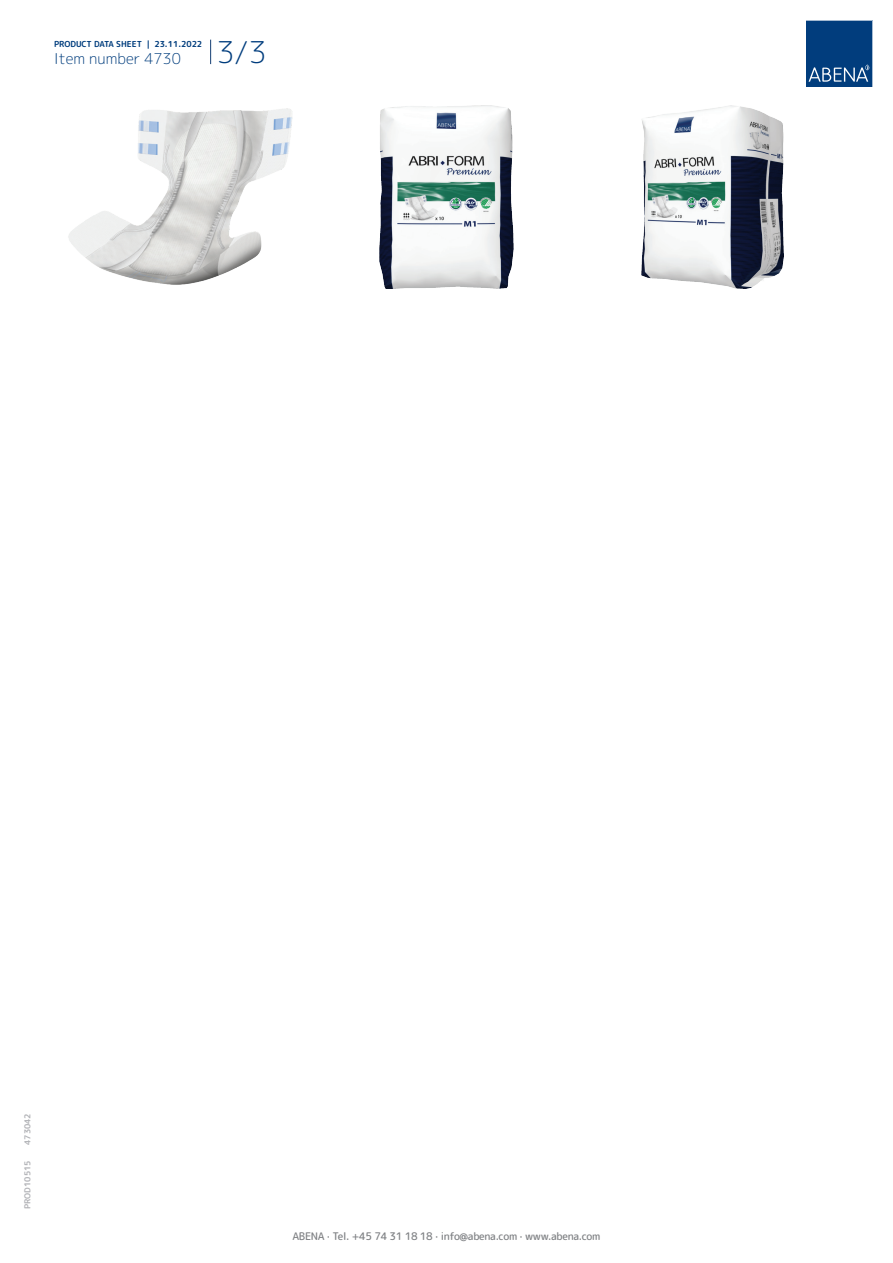
<style>
.page{position:relative;width:893px;height:1263px;background:#fff}
.page>*{position:absolute;margin:0;border:0;box-sizing:border-box;transform-origin:0 0}
.t1{font:300 15px "Rounded Mplus 1 c";color:#013d7d}
.t2{font:500 10.5px "Rounded Mplus 1 c";letter-spacing:-.03em;color:#808285}
.t3{font:700 8.25px "Rounded Mplus 1 c";color:#013d7d}
.t4{font:700 8.25px "Rounded Mplus 1 c";color:#b2b3b7}
.s1{font-size:30px}
</style>
<div class="page">
<svg style="left:210px;top:40px;width:1px;height:24px"></svg>
<svg style="left:806px;top:20px;width:67px;height:67px;background:#144b86"></svg>
<img style="left:68px;top:108px;width:225px;height:177px">
<img style="left:379px;top:106px;width:135px;height:182px">
<img style="left:641px;top:106px;width:142px;height:182px">
<p class="t3" style="left:54px;top:38px;width:150px">PRODUCT DATA SHEET | 23.11.2022</p>
<h1 class="t1" style="left:54px;top:48px;width:214px">Item number 4730 <span class="s1">3/3</span></h1>
<p class="t4" style="left:22px;top:1145px;width:33px;rotate:-90deg">473042</p>
<p class="t4" style="left:22px;top:1209px;width:50px;rotate:-90deg">PROD10515</p>
<p class="t2" style="left:292px;top:1229px;width:309px">ABENA · Tel. +45 74 31 18 18 · info@abena.com · www.abena.com</p>
</div>
